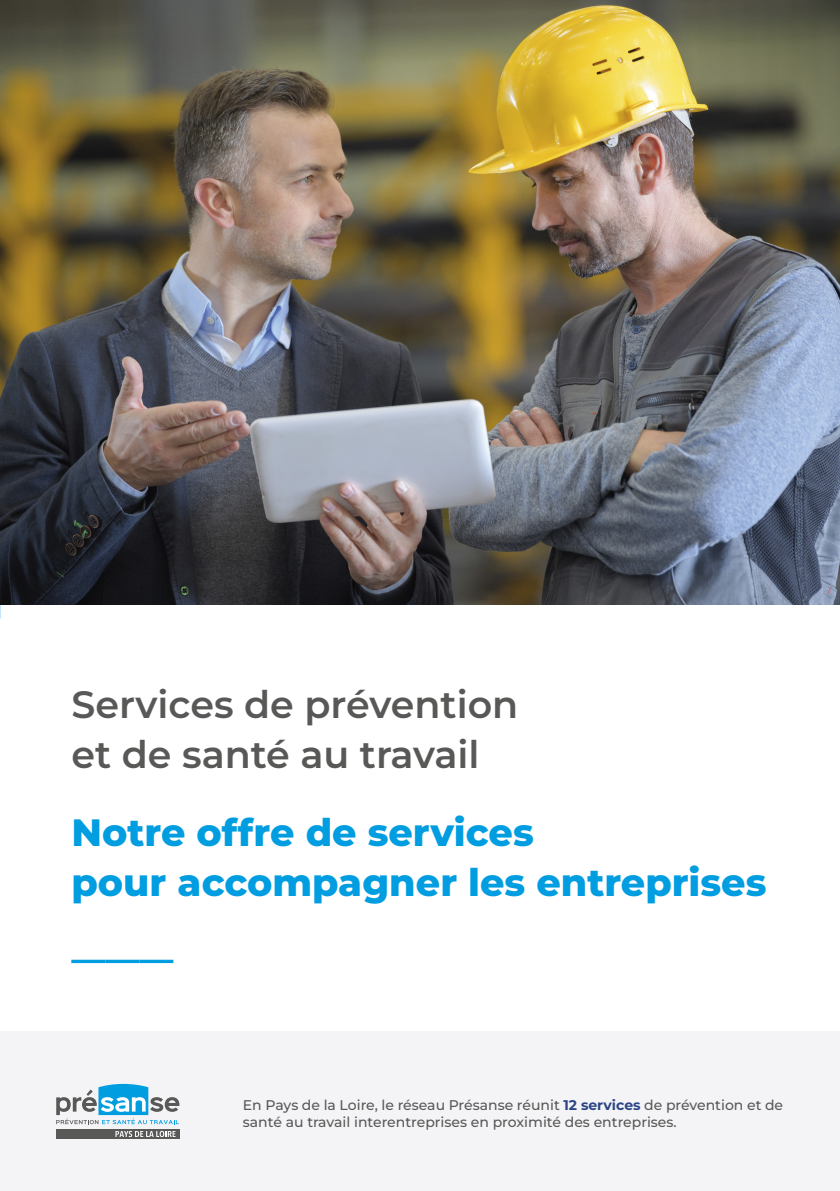
<style>
.page{position:relative;width:840px;height:1191px;background:#fff}
.page>*{position:absolute;margin:0;border:0;box-sizing:border-box;transform-origin:0 0}
.t1{font:800 38px/50px "Montserrat";color:#009de0}
.t2{font:600 38px/50px "Montserrat";color:#585857}
.t3{font:700 34px "Montserrat";color:#009de0}
.t4{font:500 14px/16.8px "Montserrat";color:#585857}
.s1{font-weight:700;color:#2c4586}
</style>
<div class="page">
<div style="left:0;top:1031px;width:839px;height:160px;background:#f4f4f7"></div>
<svg style="left:56px;top:1084px;width:123px;height:40px"></svg>
<div style="left:56px;top:1129px;width:123px;height:9px;background:#585857"></div>
<svg style="left:115px;top:1130px;width:60px;height:7px"></svg>
<img style="left:0;top:0;width:839px;height:604px">
<h1 class="t2" style="left:71px;top:678px;width:448px">Services de prévention et de santé au travail</h1>
<h1 class="t1" style="left:71px;top:807px;width:696px">Notre offre de services<br>pour accompagner les entreprises</h1>
<h2 class="t3" style="left:71px;top:936px;width:103px">———</h2>
<p class="t4" style="left:243px;top:1096px;width:541px">En Pays de la Loire, le réseau Présanse réunit <span class="s1">12 services</span> de prévention et de santé au travail interentreprises en proximité des entreprises.</p>
</div>
